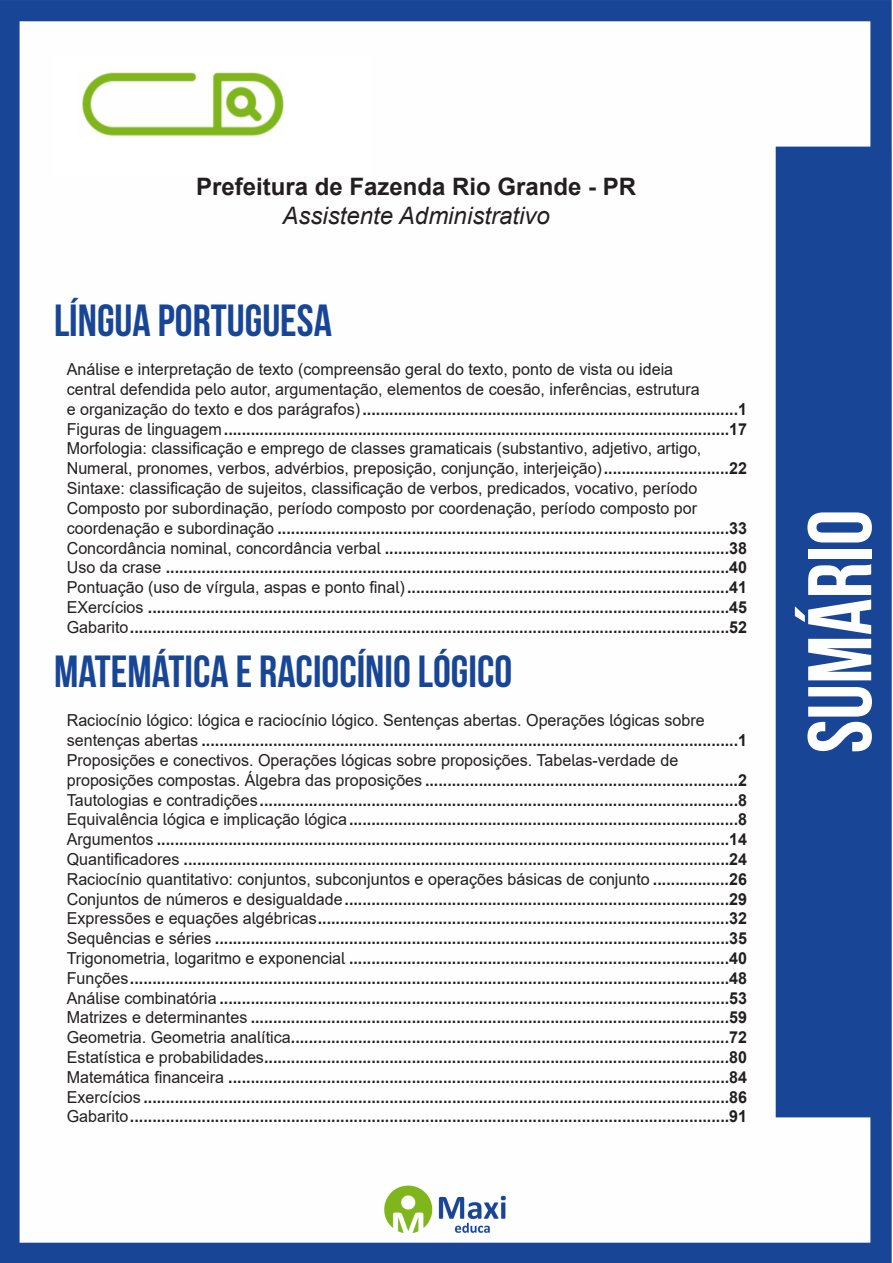
<style>
.page{position:relative;width:893px;height:1263px;background:#fff}
.page>*{position:absolute;margin:0;border:0;box-sizing:border-box;transform-origin:0 0}
.t1{font:700 90px "Bebas Neue";color:#fff}
.t2{font:700 45px "Bebas Neue";color:#184696}
.t3{font:700 24px "Arial";color:#231f20}
.t4{font:italic 24px "Arial";color:#231f20}
.Titulo{font:700 16.5px "Arial";color:#231f20}
.Titulo-2{font:16.5px "Arial";color:#231f20}
.s1{font-weight:400}
.s2{font-weight:700}
</style>
<div class="page">
<img style="left:0;top:0;width:892px;height:1263px">
<div style="left:53px;top:55px;width:317px;height:121px;background:#fff"></div>
<img style="left:82px;top:72px;width:201px;height:64px">
<p class="t3" style="left:196px;top:170px;width:442px">Prefeitura de Fazenda Rio Grande - PR</p>
<p class="t4" style="left:282px;top:200px;width:269px">Assistente Administrativo</p>
<p class="t2" style="left:54px;top:295px;width:279px">LÍNGUA PORTUGUESA</p>
<p class="Titulo-2" style="left:67px;top:358px;width:608px">Análise e interpretação de texto (compreensão geral do texto, ponto de vista ou ideia</p>
<p class="Titulo-2" style="left:67px;top:378px;width:634px">central defendida pelo autor, argumentação, elementos de coesão, inferências, estrutura</p>
<p class="Titulo" style="left:67px;top:397px;width:682px"><span class="s1">e organização do texto e dos parágrafos)</span>....................................................................................1</p>
<p class="Titulo" style="left:67px;top:417px;width:682px"><span class="s1">Figuras de linguagem</span>.................................................................................................................17</p>
<p class="Titulo-2" style="left:67px;top:437px;width:636px">Morfologia: classificação e emprego de classes gramaticais (substantivo, adjetivo, artigo,</p>
<p class="Titulo-2" style="left:67px;top:457px;width:682px">Numeral, pronomes, verbos, advérbios, preposição, conjunção, interjeição)<span class="s2">............................22</span></p>
<p class="Titulo-2" style="left:67px;top:477px;width:632px">Sintaxe: classificação de sujeitos, classificação de verbos, predicados, vocativo, período</p>
<p class="Titulo-2" style="left:67px;top:497px;width:632px">Composto por subordinação, período composto por coordenação, período composto por</p>
<p class="Titulo" style="left:67px;top:516px;width:682px"><span class="s1">coordenação e subordinação</span> .....................................................................................................33</p>
<p class="Titulo" style="left:67px;top:536px;width:682px"><span class="s1">Concordância nominal, concordância verbal</span> .............................................................................38</p>
<p class="Titulo" style="left:67px;top:556px;width:682px"><span class="s1">Uso da crase</span> ..............................................................................................................................40</p>
<p class="Titulo" style="left:67px;top:576px;width:682px"><span class="s1">Pontuação (uso de vírgula, aspas e ponto final)</span>........................................................................41</p>
<p class="Titulo" style="left:67px;top:595px;width:682px"><span class="s1">EXercícios</span> ..................................................................................................................................45</p>
<p class="Titulo" style="left:67px;top:615px;width:682px"><span class="s1">Gabarito</span>......................................................................................................................................52</p>
<p class="t2" style="left:54px;top:646px;width:460px">MATEMÁTICA E RACIOCÍNIO LÓGICO</p>
<p class="Titulo-2" style="left:67px;top:709px;width:639px">Raciocínio lógico: lógica e raciocínio lógico. Sentenças abertas. Operações lógicas sobre</p>
<p class="Titulo" style="left:67px;top:729px;width:682px"><span class="s1">sentenças abertas</span> ........................................................................................................................1</p>
<p class="Titulo-2" style="left:67px;top:749px;width:613px">Proposições e conectivos. Operações lógicas sobre proposições. Tabelas-verdade de</p>
<p class="Titulo" style="left:67px;top:768px;width:682px"><span class="s1">proposições compostas. Álgebra das proposições</span> ......................................................................2</p>
<p class="Titulo" style="left:67px;top:788px;width:682px"><span class="s1">Tautologias e contradições</span>...........................................................................................................8</p>
<p class="Titulo" style="left:67px;top:808px;width:682px"><span class="s1">Equivalência lógica e implicação lógica</span>.......................................................................................8</p>
<p class="Titulo" style="left:67px;top:828px;width:682px"><span class="s1">Argumentos</span> ................................................................................................................................14</p>
<p class="Titulo" style="left:67px;top:847px;width:682px"><span class="s1">Quantificadores</span> ..........................................................................................................................24</p>
<p class="Titulo-2" style="left:67px;top:867px;width:682px">Raciocínio quantitativo: conjuntos, subconjuntos e operações básicas de conjunto <span class="s2">.................26</span></p>
<p class="Titulo" style="left:67px;top:887px;width:682px"><span class="s1">Conjuntos de números e desigualdade</span>......................................................................................29</p>
<p class="Titulo" style="left:67px;top:907px;width:682px"><span class="s1">Expressões e equações algébricas</span>............................................................................................32</p>
<p class="Titulo" style="left:67px;top:927px;width:682px"><span class="s1">Sequências e séries</span> ...................................................................................................................35</p>
<p class="Titulo" style="left:67px;top:946px;width:682px"><span class="s1">Trigonometria, logaritmo e exponencial</span> .....................................................................................40</p>
<p class="Titulo" style="left:67px;top:966px;width:682px"><span class="s1">Funções</span>......................................................................................................................................48</p>
<p class="Titulo" style="left:67px;top:986px;width:682px"><span class="s1">Análise combinatória</span> ..................................................................................................................53</p>
<p class="Titulo" style="left:67px;top:1006px;width:682px"><span class="s1">Matrizes e determinantes</span> ...........................................................................................................59</p>
<p class="Titulo" style="left:67px;top:1026px;width:682px"><span class="s1">Geometria. Geometria analítica</span>..................................................................................................72</p>
<p class="Titulo" style="left:67px;top:1045px;width:682px"><span class="s1">Estatística e probabilidades</span>........................................................................................................80</p>
<p class="Titulo" style="left:67px;top:1065px;width:682px"><span class="s1">Matemática financeira</span> ................................................................................................................84</p>
<p class="Titulo" style="left:67px;top:1085px;width:682px"><span class="s1">Exercícios</span> ...................................................................................................................................86</p>
<p class="Titulo" style="left:67px;top:1105px;width:682px"><span class="s1">Gabarito</span>......................................................................................................................................91</p>
<h1 class="t1" style="left:791px;top:753px;width:245px;rotate:-90deg">SUMÁRIO</h1>
</div>
